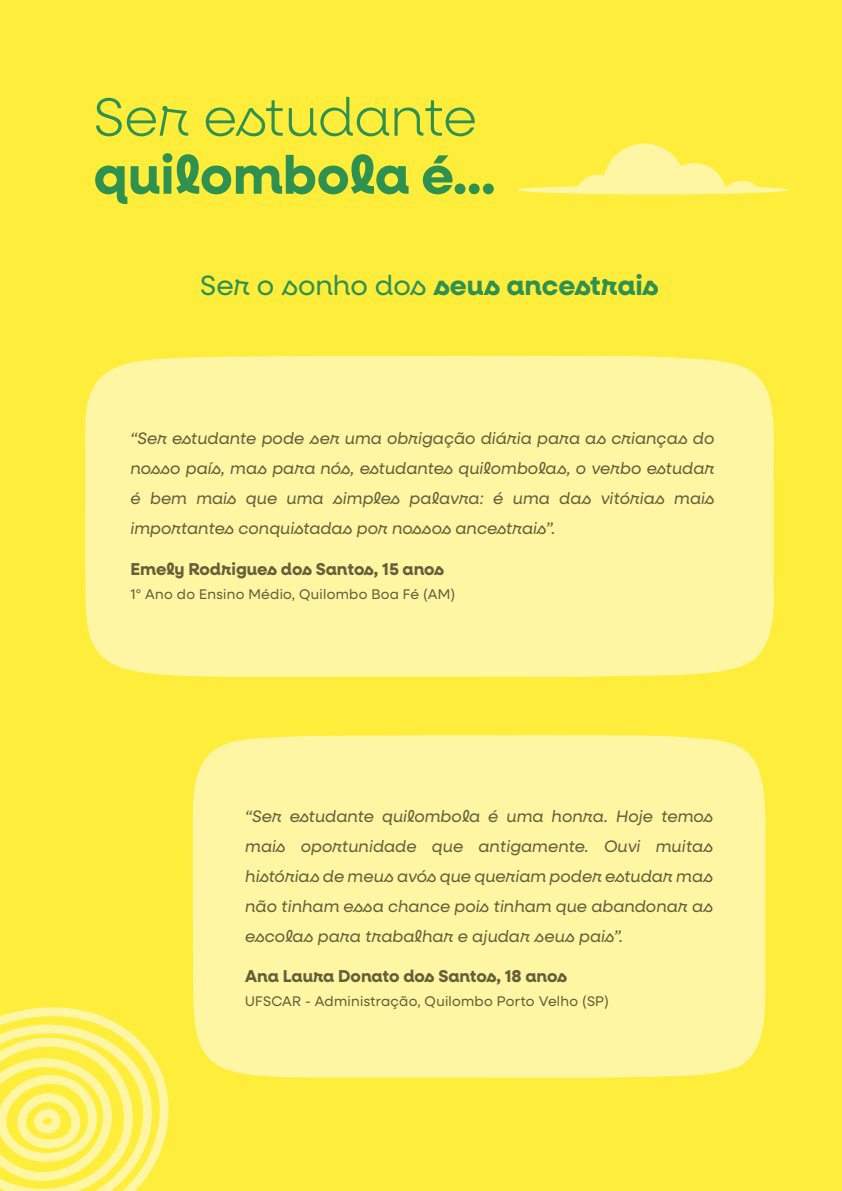
<style>
.page{position:relative;width:842px;height:1191px;background:#ffed3b}
.page>*{position:absolute;margin:0;border:0;box-sizing:border-box;transform-origin:0 0}
.t1{font:700 54px "Neulis Cursive";color:#2e914f}
.t2{font:300 54px "Neulis Cursive";letter-spacing:-.005em;color:#2e914f}
.t3{font:700 28px "Neulis Cursive";color:#2e914f}
.t4{font:700 17.2px "Neulis Cursive";color:#635f39}
.t5{font:italic 16.6px/30px "Neulis Cursive";letter-spacing:.005em;color:#635f39;text-align:justify}
.t6{font:14px "Neulis Sans";letter-spacing:.02em;color:#635f39}
.s1{font-weight:400}
</style>
<div class="page">
<div style="left:85px;top:355px;width:689px;height:322px;background:#fff6a3"></div>
<div style="left:193px;top:735px;width:573px;height:342px;background:#fff6a3"></div>
<svg style="left:0;top:1007px;width:169px;height:184px"></svg>
<svg style="left:517px;top:144px;width:272px;height:50px"></svg>
<h1 class="t2" style="left:94px;top:79px;width:385px">Ser estudante</h1>
<h1 class="t1" style="left:94px;top:135px;width:403px">quilombola é...</h1>
<h2 class="t3" style="left:200px;top:265px;width:460px"><span class="s1">Ser o sonho dos</span> seus ancestrais</h2>
<p class="t5" style="left:130px;top:423px;width:585px">“Ser estudante pode ser uma obrigação diária para as crianças do nosso país, mas para nós, estudantes quilombolas, o verbo estudar é bem mais que uma simples palavra: é uma das vitórias mais importantes conquistadas por nossos ancestrais”.</p>
<p class="t4" style="left:130px;top:556px;width:315px">Emely Rodrigues dos Santos, 15 anos</p>
<p class="t6" style="left:130px;top:584px;width:326px">1º Ano do Ensino Médio, Quilombo Boa Fé (AM)</p>
<p class="t5" style="left:245px;top:800px;width:469px">“Ser estudante quilombola é uma honra. Hoje temos mais oportunidade que antigamente. Ouvi muitas histórias de meus avós que queriam poder estudar mas não tinham essa chance pois tinham que abandonar as escolas para trabalhar e ajudar seus pais”.</p>
<p class="t4" style="left:245px;top:963px;width:323px">Ana Laura Donato dos Santos, 18 anos</p>
<p class="t6" style="left:245px;top:991px;width:365px">UFSCAR - Administração, Quilombo Porto Velho (SP)</p>
</div>
